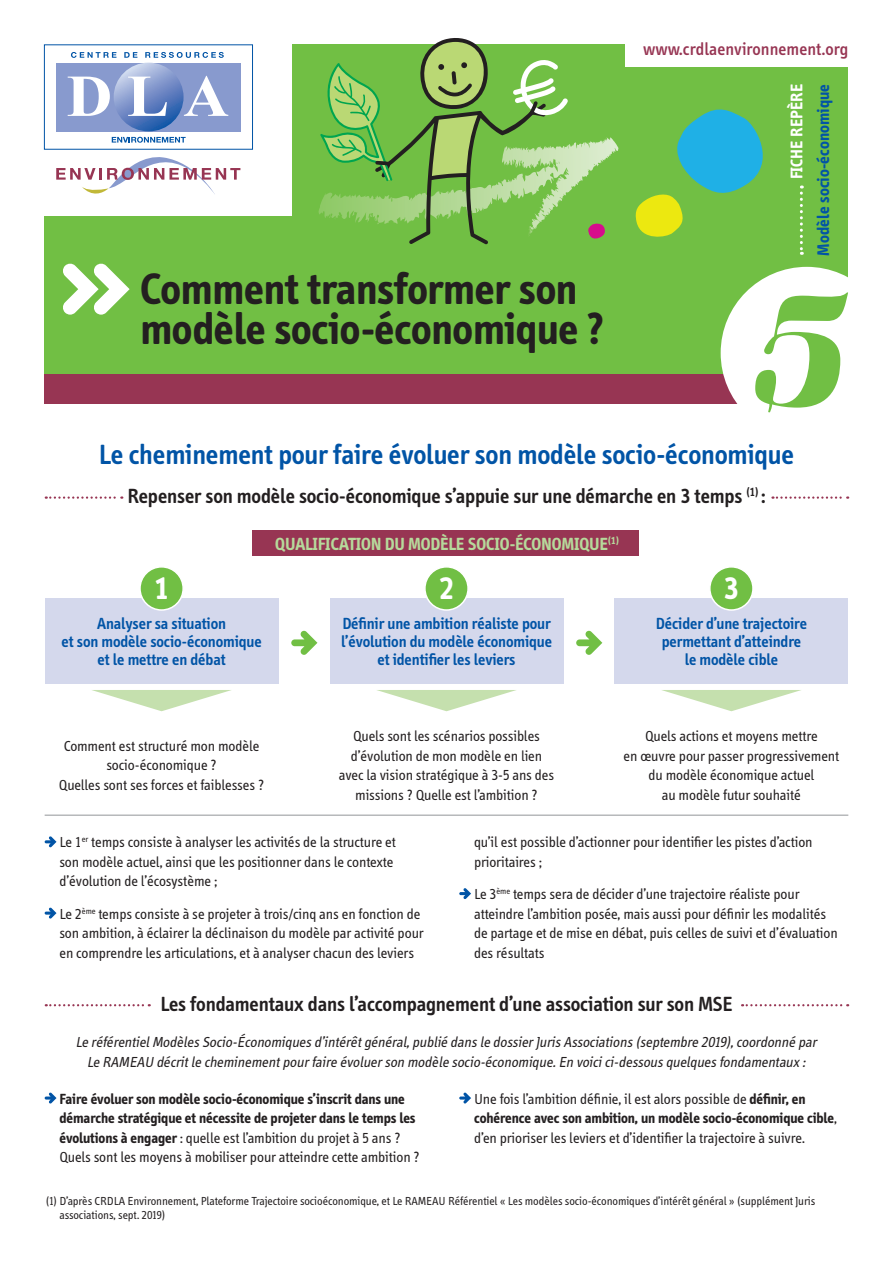
<style>
.page{position:relative;width:893px;height:1263px;background:#fff}
.page>*{position:absolute;margin:0;border:0;box-sizing:border-box;transform-origin:0 0}
.t1{font:700 159px "Cg Fluidum";color:#71bf44}
.t2{font:700 45px/40.5px "Info";color:#231f20}
.t3{font:700 31.8px "Info";color:#fff}
.t4{font:600 28.5px "Info";color:#0154a6}
.t5{font:600 21px "Info";color:#231f20}
.t6{font:700 18px "Info";color:#b6da9b}
.t7{font:500 18px "Info";letter-spacing:.01em;color:#973553}
.t8{font:700 17.25px "Info";letter-spacing:.01em;color:#0154a6}
.t9{font:700 17.25px "Info";letter-spacing:.01em;color:#fff}
.t10{font:600 16.5px/18px "Info";color:#0154a6;text-align:center}
.t11{font:15px/19.5px "Info";color:#231f20}
.t12{font:italic 15px/19.5px "Info";color:#231f20;text-align:center}
.t13{font:700 15px/19.5px "Info";color:#231f20}
.t14{font:12px/13.5px "Info";color:#231f20}
.s1{font-weight:400}
.s2{font-weight:700}
</style>
<div class="page">
<div style="left:45px;top:45px;width:803px;height:343px;background:#71bf44"></div>
<div style="left:45px;top:374px;width:803px;height:30px;background:#973553"></div>
<svg style="left:635px;top:109px;width:128px;height:128px"></svg>
<svg style="left:320px;top:38px;width:295px;height:206px"></svg>
<div style="left:721px;top:267px;width:172px;height:172px;background:#fff;border-radius:50%"></div>
<div style="left:27px;top:41px;width:264px;height:175px;background:#fff"></div>
<div style="left:44px;top:44px;width:209px;height:106px;border:1px solid #0154a6"></div>
<div style="left:56px;top:63px;width:184px;height:68px;background:#889ace"></div>
<svg style="left:68px;top:52px;width:160px;height:79px"></svg>
<svg style="left:112px;top:137px;width:74px;height:6px"></svg>
<svg style="left:56px;top:157px;width:184px;height:37px"></svg>
<div style="left:625px;top:30px;width:223px;height:37px;background:#fff"></div>
<svg style="left:45px;top:1092px;width:12px;height:11px"></svg>
<svg style="left:459px;top:1092px;width:12px;height:11px"></svg>
<svg style="left:45px;top:836px;width:12px;height:11px"></svg>
<svg style="left:45px;top:907px;width:12px;height:11px"></svg>
<svg style="left:459px;top:888px;width:12px;height:11px"></svg>
<svg style="left:63px;top:263px;width:67px;height:52px"></svg>
<svg style="left:800px;top:185px;width:3px;height:70px"></svg>
<div style="left:252px;top:530px;width:387px;height:26px;background:#973553"></div>
<div style="left:45px;top:598px;width:234px;height:86px;background:#d4d8ec"></div>
<div style="left:330px;top:598px;width:233px;height:86px;background:#d4d8ec"></div>
<div style="left:614px;top:598px;width:234px;height:86px;background:#d4d8ec"></div>
<svg style="left:377px;top:690px;width:139px;height:21px"></svg>
<svg style="left:92px;top:690px;width:139px;height:21px"></svg>
<svg style="left:662px;top:690px;width:139px;height:21px"></svg>
<svg style="left:291px;top:630px;width:26px;height:25px"></svg>
<svg style="left:576px;top:630px;width:26px;height:25px"></svg>
<div style="left:425px;top:567px;width:43px;height:43px;background:#71bf44;border-radius:50%"></div>
<div style="left:424px;top:566px;width:45px;height:45px;border:2px solid #fff;border-radius:50%"></div>
<div style="left:140px;top:567px;width:43px;height:43px;background:#71bf44;border-radius:50%"></div>
<div style="left:139px;top:566px;width:45px;height:45px;border:2px solid #fff;border-radius:50%"></div>
<div style="left:710px;top:567px;width:43px;height:43px;background:#71bf44;border-radius:50%"></div>
<div style="left:709px;top:566px;width:45px;height:45px;border:2px solid #fff;border-radius:50%"></div>
<hr style="left:45px;top:815px;width:803px;height:1px;background:#939598">
<svg style="left:46px;top:496px;width:76px;height:3px"></svg>
<svg style="left:46px;top:1004px;width:104px;height:2px"></svg>
<svg style="left:742px;top:1004px;width:106px;height:2px"></svg>
<svg style="left:772px;top:496px;width:76px;height:3px"></svg>
<p class="t7" style="left:643px;top:39px;width:207px">www.crdlaenvironnement.org</p>
<p class="t2" style="left:141px;top:269px;width:464px">Comment transformer son modèle socio-économique ?</p>
<p class="t9" style="left:787px;top:179px;width:97px;rotate:-90deg">FICHE REPÈRE</p>
<p class="t8" style="left:814px;top:256px;width:173px;rotate:-90deg">Modèle socio-économique</p>
<p class="t1" style="left:751px;top:246px;width:96px">5</p>
<p class="t4" style="left:99px;top:438px;width:697px">Le cheminement pour faire évoluer son modèle socio-économique</p>
<p class="t5" style="left:127px;top:484px;width:640px">Repenser son modèle socio-économique s’appuie sur une démarche en 3 temps <sup>(1)</sup> :</p>
<p class="t6" style="left:275px;top:533px;width:345px">QUALIFICATION DU MODÈLE SOCIO-ÉCONOMIQUE<sup>(1)</sup></p>
<p class="t3" style="left:154px;top:570px;width:17px">1</p>
<p class="t3" style="left:439px;top:570px;width:17px">2</p>
<p class="t3" style="left:724px;top:570px;width:17px">3</p>
<p class="t10" style="left:62px;top:615px;width:202px">Analyser sa situation<br>et son modèle socio-économique et le mettre en débat</p>
<p class="t10" style="left:341px;top:615px;width:212px">Définir une ambition réaliste pour l’évolution du modèle économique et identifier les leviers</p>
<p class="t10" style="left:656px;top:615px;width:153px">Décider d’une trajectoire permettant d’atteindre le modèle cible</p>
<p class="t11" style="left:59px;top:736px;width:207px;text-align:center">Comment est structuré mon modèle socio-économique ?<br>Quelles sont ses forces et faiblesses ?</p>
<p class="t11" style="left:339px;top:727px;width:217px;text-align:center">Quels sont les scénarios possibles d’évolution de mon modèle en lien avec la vision stratégique à 3-5 ans des missions ? Quelle est l’ambition ?</p>
<p class="t11" style="left:624px;top:727px;width:217px;text-align:center">Quels actions et moyens mettre<br>en œuvre pour passer progressivement du modèle économique actuel<br>au modèle futur souhaité</p>
<p class="t11" style="left:59px;top:833px;width:338px">Le 1<sup>er</sup> temps consiste à analyser les activités de la structure et son modèle actuel, ainsi que les positionner dans le contexte d’évolution de l’écosystème ;</p>
<p class="t11" style="left:59px;top:904px;width:366px">Le 2<sup>ème</sup> temps consiste à se projeter à trois/cinq ans en fonction de son ambition, à éclairer la déclinaison du modèle par activité pour en comprendre les articulations, et à analyser chacun des leviers</p>
<p class="t11" style="left:474px;top:833px;width:340px">qu’il est possible d’actionner pour identifier les pistes d’action prioritaires ;</p>
<p class="t11" style="left:474px;top:884px;width:365px">Le 3<sup>ème</sup> temps sera de décider d’une trajectoire réaliste pour atteindre l’ambition posée, mais aussi pour définir les modalités de partage et de mise en débat, puis celles de suivi et d’évaluation des résultats</p>
<p class="t5" style="left:160px;top:993px;width:574px">Les fondamentaux dans l’accompagnement d’une association sur son MSE</p>
<p class="t12" style="left:75px;top:1033px;width:745px">Le référentielModèles Socio-Économiques d’intérêtgénéral,publié dans le dossierJuris Associations (septembre 2019),coordonné par<br>Le RAMEAU décritle cheminementpourfaire évoluerson modèle socio-économique.En voicici-dessous quelques fondamentaux :</p>
<p class="t13" style="left:59px;top:1089px;width:362px">Faire évoluer son modèle socio-économique s’inscrit dans une démarche stratégique et nécessite de projeter dans le temps les évolutions à engager <span class="s1">: quelle est l’ambition du projet à 5 ans ?<br>Quels sont les moyens à mobiliser pour atteindre cette ambition ?</span></p>
<p class="t11" style="left:474px;top:1089px;width:364px">Une fois l’ambition définie, il est alors possible de <span class="s2">définir, en cohérence avec son ambition, un modèle socio-économique cible</span>, d’en prioriser les leviers et d’identifier la trajectoire à suivre.</p>
<p class="t14" style="left:59px;top:1194px;width:757px;text-indent:-14px">(1) D’après CRDLA Environnement, Plateforme Trajectoire socioéconomique, et Le RAMEAU Référentiel « Les modèles socio-économiques d’intérêt général » (supplément Juris associations, sept. 2019)</p>
</div>
